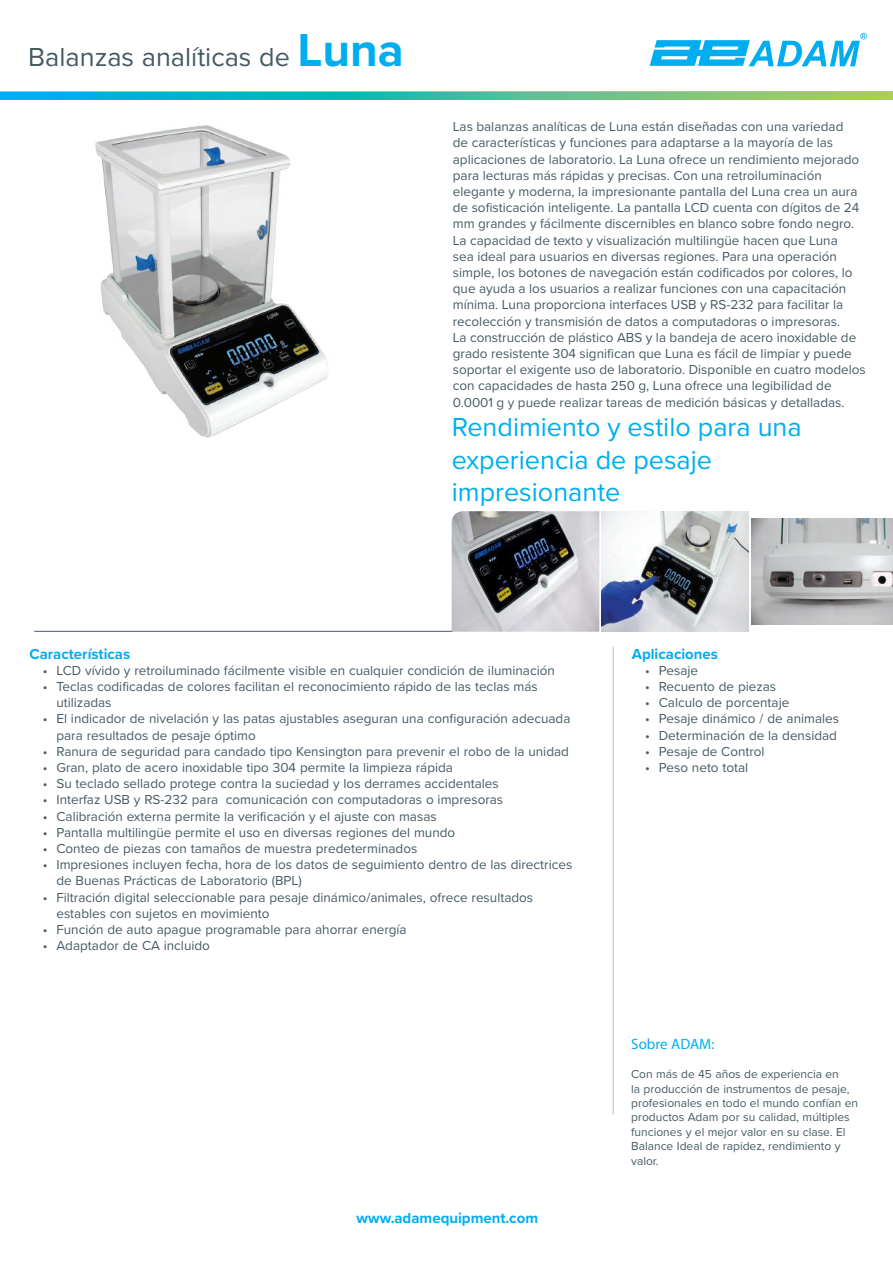
<style>
.page{position:relative;width:893px;height:1263px;background:#fff}
.page>*{position:absolute;margin:0;border:0;box-sizing:border-box;transform-origin:0 0}
.t1{font:27px/32.4px "Proxima Nova";color:#00aeef}
.t2{font:27px "Proxima Nova";color:#465a64}
.t3{font:700 15px "Proxima Nova";color:#00aeef}
.t4{font:15px "Myriad Pro";color:#00aeef}
.t5{font:13.5px/16.2px "Proxima Nova";color:#465a64}
.t6{font:12px/14.4px "Proxima Nova";color:#465a64}
.s1{font-weight:700;font-size:48px;color:#00aeef}
</style>
<div class="page">
<img style="left:95px;top:125px;width:233px;height:313px">
<img style="left:601px;top:511px;width:148px;height:120px">
<img style="left:452px;top:511px;width:147px;height:120px">
<img style="left:751px;top:518px;width:142px;height:107px">
<svg style="left:0;top:92px;width:893px;height:1px"></svg>
<hr style="left:34px;top:631px;width:418px;height:1px;background:#465a64">
<hr style="left:613px;top:647px;width:1px;height:467px;background:#b2bfc6">
<svg style="left:650px;top:33px;width:217px;height:33px"></svg>
<svg style="left:0;top:93px;width:893px;height:6px;background:#40bd9e"></svg>
<h1 class="t2" style="left:28px;top:37px;width:377px">Balanzas analíticas de <span class="s1">Luna</span></h1>
<p class="t5" style="left:453px;top:118px;width:414px">Las balanzas analíticas de Luna están diseñadas con una variedad<br>de características y funciones para adaptarse a la mayoría de las aplicaciones de laboratorio. La Luna ofrece un rendimiento mejorado para lecturas más rápidas y precisas. Con una retroiluminación elegante y moderna, la impresionante pantalla del Luna crea un aura de sofisticación inteligente. La pantalla LCD cuenta con dígitos de 24 mm grandes y fácilmente discernibles en blanco sobre fondo negro.<br>La capacidad de texto y visualización multilingüe hacen que Luna<br>sea ideal para usuarios en diversas regiones. Para una operación simple, los botones de navegación están codificados por colores, lo que ayuda a los usuarios a realizar funciones con una capacitación mínima. Luna proporciona interfaces USB y RS-232 para facilitar la recolección y transmisión de datos a computadoras o impresoras.<br>La construcción de plástico ABS y la bandeja de acero inoxidable de grado resistente 304 significan que Luna es fácil de limpiar y puede soportar el exigente uso de laboratorio. Disponible en cuatro modelos con capacidades de hasta 250 g, Luna ofrece una legibilidad de 0.0001 g y puede realizar tareas de medición básicas y detalladas.</p>
<h1 class="t1" style="left:452px;top:410px;width:351px">Rendimiento y estilo para una experiencia de pesaje impresionante</h1>
<p class="t3" style="left:29px;top:642px;width:102px">Características</p>
<p class="t5" style="left:43px;top:662px;width:513px">• LCD vívido y retroiluminado fácilmente visible en cualquier condición de iluminación</p>
<p class="t5" style="left:56px;top:678px;width:483px;text-indent:-14px">• Teclas codificadas de colores facilitan el reconocimiento rápido de las teclas más utilizadas</p>
<p class="t5" style="left:56px;top:710px;width:515px;text-indent:-14px">• El indicador de nivelación y las patas ajustables aseguran una configuración adecuada para resultados de pesaje óptimo</p>
<p class="t5" style="left:43px;top:743px;width:527px">• Ranura de seguridad para candado tipo Kensington para prevenir el robo de la unidad</p>
<p class="t5" style="left:43px;top:759px;width:412px">• Gran, plato de acero inoxidable tipo 304 permite la limpieza rápida</p>
<p class="t5" style="left:43px;top:775px;width:457px">• Su teclado sellado protege contra la suciedad y los derrames accidentales</p>
<p class="t5" style="left:43px;top:791px;width:462px">• Interfaz USB y RS-232 para comunicación con computadoras o impresoras</p>
<p class="t5" style="left:43px;top:807px;width:395px">• Calibración externa permite la verificación y el ajuste con masas</p>
<p class="t5" style="left:43px;top:824px;width:414px">• Pantalla multilingüe permite el uso en diversas regiones del mundo</p>
<p class="t5" style="left:43px;top:840px;width:376px">• Conteo de piezas con tamaños de muestra predeterminados</p>
<p class="t5" style="left:56px;top:856px;width:517px;text-indent:-14px">• Impresiones incluyen fecha, hora de los datos de seguimiento dentro de las directrices de Buenas Prácticas de Laboratorio (BPL)</p>
<p class="t5" style="left:56px;top:888px;width:478px;text-indent:-14px">• Filtración digital seleccionable para pesaje dinámico/animales, ofrece resultados estables con sujetos en movimiento</p>
<p class="t5" style="left:43px;top:921px;width:365px">• Función de auto apague programable para ahorrar energía</p>
<p class="t5" style="left:43px;top:937px;width:169px">• Adaptador de CA incluido</p>
<p class="t3" style="left:357px;top:1207px;width:183px">www.adamequipment.com</p>
<p class="t3" style="left:632px;top:642px;width:88px">Aplicaciones</p>
<p class="t5" style="left:645px;top:662px;width:54px">• Pesaje</p>
<p class="t5" style="left:645px;top:678px;width:132px">• Recuento de piezas</p>
<p class="t5" style="left:645px;top:694px;width:146px">• Calculo de porcentaje</p>
<p class="t5" style="left:645px;top:710px;width:195px">• Pesaje dinámico / de animales</p>
<p class="t5" style="left:645px;top:726px;width:193px">• Determinación de la densidad</p>
<p class="t5" style="left:645px;top:743px;width:121px">• Pesaje de Control</p>
<p class="t5" style="left:645px;top:759px;width:105px">• Peso neto total</p>
<p class="t4" style="left:631px;top:1035px;width:85px">Sobre ADAM:</p>
<p class="t6" style="left:631px;top:1066px;width:228px">Con más de 45 años de experiencia en<br>la producción de instrumentos de pesaje, profesionales en todo el mundo confían en productos Adam por su calidad, múltiples funciones y el mejor valor en su clase. El Balance Ideal de rapidez, rendimiento y valor.</p>
</div>
